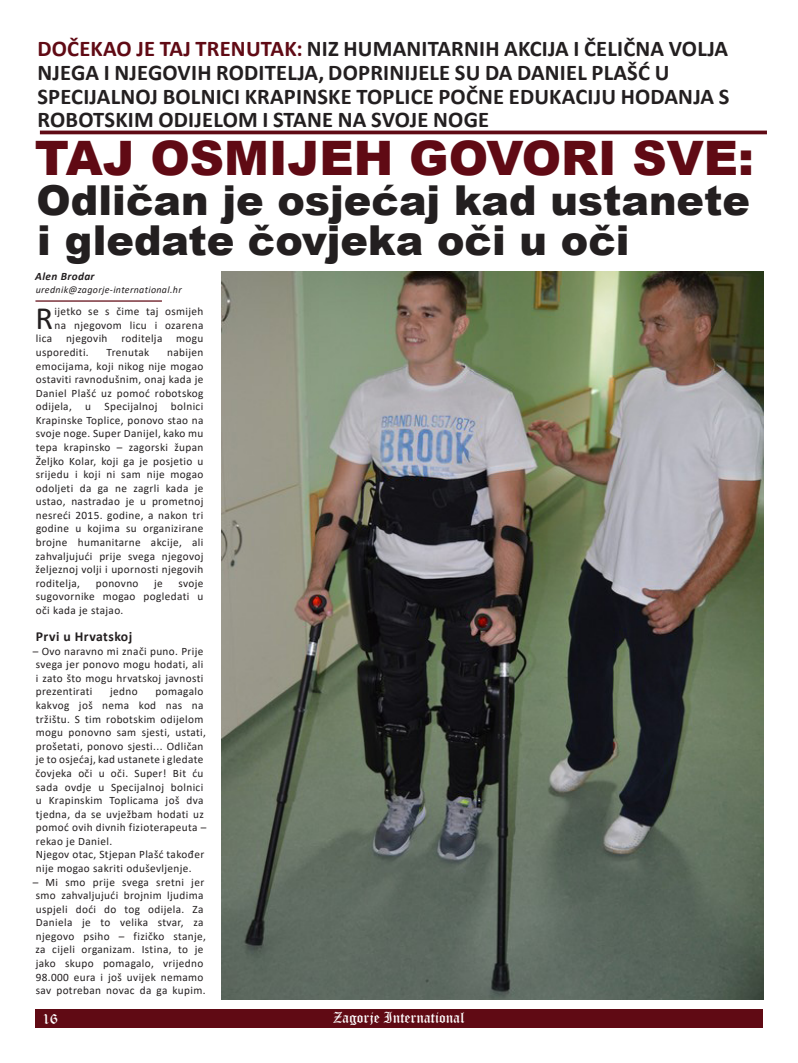
<style>
.page{position:relative;width:798px;height:1063px;background:#fff}
.page>*{position:absolute;margin:0;border:0;box-sizing:border-box;transform-origin:0 0}
.t1{font:900 47.5px "Arial";color:#600a14}
.t2{font:900 41.25px/40px "Arial";color:#231f20}
.t3{font:32.62px "Calibri";color:#231f20}
.t4{font:700 22.5px/23.8px "Calibri";letter-spacing:.01em;color:#231f20}
.t5{font:15px "Old English Text";color:#fff}
.t6{font:700 13.75px "Calibri";letter-spacing:.035em;color:#231f20}
.t7{font:11.25px/13.6px "Calibri";letter-spacing:.035em;color:#231f20;text-align:justify}
.t8{font:italic 700 11.25px "Calibri";letter-spacing:.035em;color:#231f20}
.t9{font:italic 10px "Calibri";letter-spacing:.035em;color:#231f20}
.s1{color:#600a14}
</style>
<div class="page">
<div style="left:35px;top:1009px;width:727px;height:19px;background:#600a14"></div>
<hr style="left:40px;top:131px;width:726px;height:3px;background:#600a14">
<hr style="left:35px;top:300px;width:127px;height:2px;background:#600a14">
<img style="left:221px;top:271px;width:542px;height:728px">
<p class="t4" style="left:37px;top:36px;width:693px"><span class="s1">DOČEKAO JE TAJ TRENUTAK:</span> NIZ HUMANITARNIH AKCIJA I ČELIČNA VOLJA NJEGA I NJEGOVIH RODITELJA, DOPRINIJELE SU DA DANIEL PLAŠĆ U SPECIJALNOJ BOLNICI KRAPINSKE TOPLICE POČNE EDUKACIJU HODANJA S ROBOTSKIM ODIJELOM I STANE NA SVOJE NOGE</p>
<p class="t1" style="left:35px;top:124px;width:720px">TAJ OSMIJEH GOVORI SVE:</p>
<p class="t2" style="left:37px;top:179px;width:714px">Odličan je osjećaj kad ustanete i gledate čovjeka oči u oči</p>
<p class="t8" style="left:35px;top:268px;width:61px">Alen Brodar</p>
<p class="t9" style="left:36px;top:283px;width:147px">urednik@zagorje-international.hr</p>
<p class="t3" style="left:35px;top:295px;width:19px">R</p>
<p class="t7" style="left:54px;top:304px;width:150px">ijetko se s čime taj osmijeh</p>
<p class="t7" style="left:55px;top:318px;width:150px">na njegovom licu i ozarena</p>
<p class="t7" style="left:36px;top:332px;width:169px">lica njegovih roditelja mogu</p>
<p class="t7" style="left:36px;top:345px;width:54px">usporediti.</p>
<p class="t7" style="left:107px;top:345px;width:44px">Trenutak</p>
<p class="t7" style="left:36px;top:345px;width:169px;text-indent:131px">nabijen emocijama, koji nikog nije mogao ostaviti ravnodušnim, onaj kada je Daniel Plašć uz pomoć robotskog odijela, u Specijalnoj bolnici Krapinske Toplice, ponovo stao na svoje noge. Super Danijel, kako mu tepa krapinsko – zagorski župan Željko Kolar, koji ga je posjetio u srijedu i koji ni sam nije mogao odoljeti da ga ne zagrli kada je ustao, nastradao je u prometnoj nesreći 2015. godine, a nakon tri godine u kojima su organizirane brojne humanitarne akcije, ali zahvaljujući prije svega njegovoj željeznoj volji i upornosti njegovih roditelja,</p>
<p class="t7" style="left:36px;top:576px;width:169px;text-indent:143px">svoje sugovornike mogao pogledati u oči kada je stajao.</p>
<p class="t6" style="left:36px;top:627px;width:98px">Prvi u Hrvatskoj</p>
<p class="t7" style="left:33px;top:644px;width:172px">– Ovo naravno mi znači puno. Prije svega jer ponovo mogu hodati, ali i zato što mogu hrvatskoj javnosti prezentirati</p>
<p class="t7" style="left:96px;top:576px;width:44px">ponovno</p>
<p class="t7" style="left:154px;top:576px;width:10px">je</p>
<p class="t7" style="left:35px;top:685px;width:172px;text-align:left;text-indent:120px">pomagalo kakvog još nema kod nas na tržištu. S tim robotskim odijelom mogu ponovno sam sjesti, ustati, prošetati, ponovo sjesti... Odličan je to osjećaj, kad ustanete i gledate čovjeka oči u oči. Super! Bit ću sada ovdje u Specijalnoj bolnici u Krapinskim Toplicama još dva tjedna, da se uvježbam hodati uz pomoć ovih divnih fizioterapeuta – rekao je Daniel.</p>
<p class="t7" style="left:36px;top:848px;width:170px">Njegov otac, Stjepan Plašć također nije mogao sakriti oduševljenje.</p>
<p class="t7" style="left:33px;top:875px;width:175px;text-align:left">– Mi smo prije svega sretni jer smo zahvaljujući brojnim ljudima uspjeli doći do tog odijela. Za<br>Daniela je to velika stvar, za njegovo psiho – fizičko stanje, za cijeli organizam. Istina, to je jako skupo pomagalo, vrijedno<br>98.000 eura i još uvijek nemamo sav potreban novac da ga kupim.</p>
<p class="t7" style="left:110px;top:685px;width:29px">jedno</p>
<h3 class="t5" style="left:43px;top:1009px;width:17px">16</h3>
<h3 class="t5" style="left:333px;top:1008px;width:133px">Zagorje International</h3>
</div>
